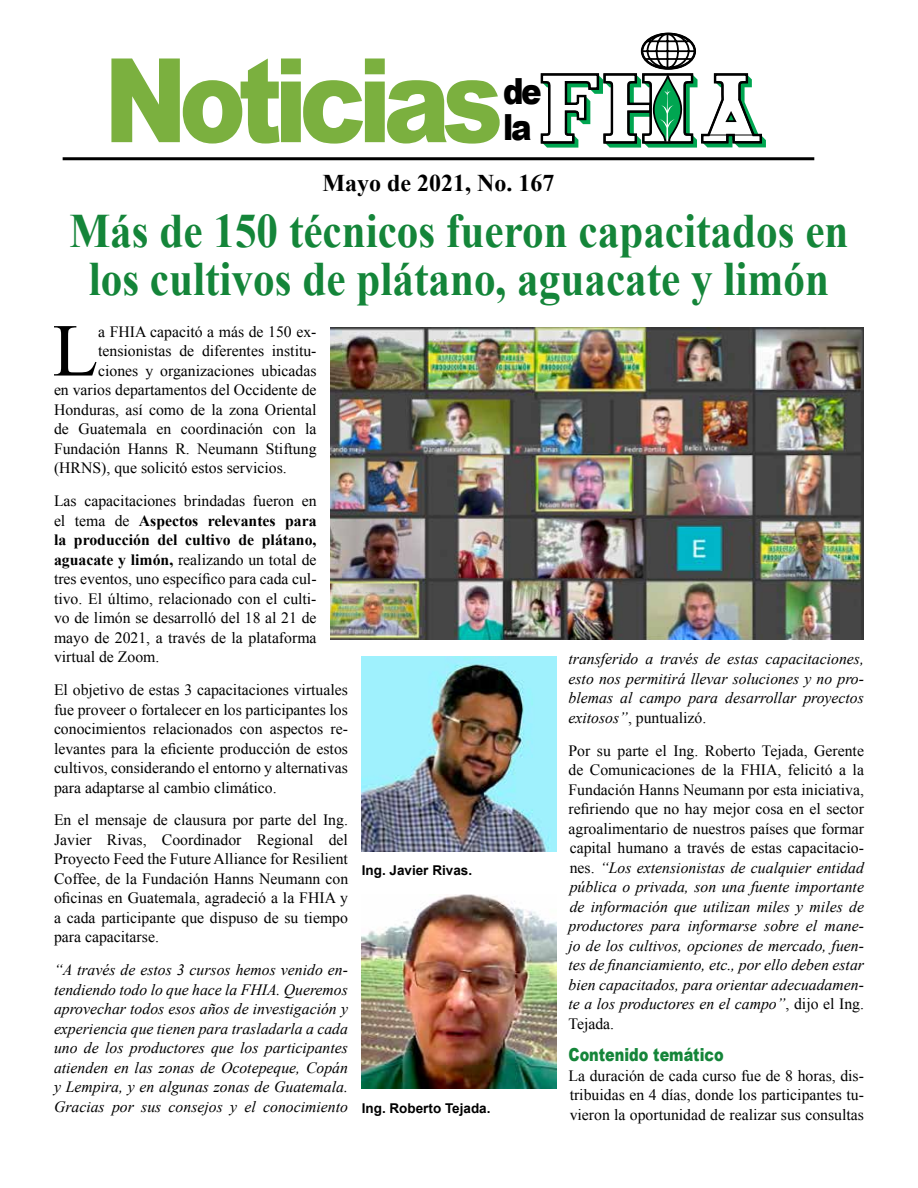
<style>
.page{position:relative;width:918px;height:1188px;background:#fff}
.page>*{position:absolute;margin:0;border:0;box-sizing:border-box;transform-origin:0 0}
.t1{font:900 116.85px "Arial";letter-spacing:-.08em;color:#7bb03f;scale:.85 1}
.t2{font:74.7px "Times New Roman";color:#000}
.t3{font:700 48px/48px "Times New Roman";color:#148539;text-align:center;scale:.9 1}
.t4{font:900 36px/36px "Arial";color:#000;scale:.85 1}
.t5{font:700 24px "Times New Roman";color:#000}
.t6{font:900 18px "Arial";color:#148539;scale:.8 1}
.t7{font:15.75px/19.5px "Times New Roman";color:#000;text-align:justify}
.t8{font:italic 15.75px/19.5px "Times New Roman";color:#000;text-align:justify}
.t9{font:700 13.5px "Arial";color:#000}
.s1{font-weight:700}
.s2{font-style:normal}
</style>
<div class="page">
<hr style="left:63px;top:157px;width:751px;height:3px;background:#000">
<svg style="left:540px;top:32px;width:226px;height:116px"></svg>
<hr style="left:708px;top:135px;width:47px;height:1px;background:#000">
<img style="left:362px;top:894px;width:194px;height:195px">
<img style="left:362px;top:657px;width:194px;height:194px">
<img style="left:330px;top:327px;width:534px;height:313px">
<h1 class="t1" style="left:104px;top:16px;width:471px">Noticias</h1>
<h3 class="t5" style="left:322px;top:167px;width:233px">Mayo de 2021, No. 167</h3>
<h3 class="t4" style="left:503px;top:72px;width:47px">de la</h3>
<h3 class="t3" style="left:69px;top:206px;width:867px">Más de 150 técnicos fueron capacitados en los cultivos de plátano, aguacate y limón</h3>
<h2 class="t2" style="left:53px;top:300px;width:47px">L</h2>
<p class="t7" style="left:98px;top:321px;width:220px">a FHIA capacitó a más de 150 ex-</p>
<p class="t7" style="left:98px;top:341px;width:220px">tensionistas de diferentes institu-</p>
<p class="t7" style="left:98px;top:360px;width:220px">ciones y organizaciones ubicadas</p>
<p class="t7" style="left:54px;top:380px;width:264px">en varios departamentos del Occidente de</p>
<p class="t7" style="left:54px;top:399px;width:264px">Honduras, así como de la zona Oriental</p>
<p class="t7" style="left:54px;top:419px;width:264px">de Guatemala en coordinación con la</p>
<p class="t7" style="left:54px;top:438px;width:264px">Fundación Hanns R. Neumann Stiftung</p>
<p class="t7" style="left:54px;top:458px;width:234px">(HRNS), que solicitó estos servicios.</p>
<p class="t7" style="left:54px;top:491px;width:264px">Las capacitaciones brindadas fueron en el tema de <span class="s1">Aspectos relevantes para la producción del cultivo de plátano, aguacate y limón,</span> realizando un total de tres eventos, uno específico para cada cul&shy;tivo. El último, relacionado con el culti&shy;vo de limón se desarrolló del 18 al 21 de mayo de 2021, a través de la plataforma virtual de Zoom.</p>
<p class="t7" style="left:54px;top:680px;width:296px">El objetivo de estas 3 capacitaciones virtuales fue proveer o fortalecer en los participantes los conocimientos relacionados con aspectos re&shy;levantes para la eficiente producción de estos cultivos, considerando el entorno y alternativas para adaptarse al cambio climático.</p>
<p class="t7" style="left:54px;top:810px;width:296px">En el mensaje de clausura por parte del Ing.<br>Javier Rivas, Coordinador Regional del Proyecto Feed the Future Alliance for Resilient Coffee, de la Fundación Hanns Neumann con oficinas en Guatemala, agradeció a la FHIA y a cada participante que dispuso de su tiempo para capacitarse.</p>
<p class="t8" style="left:54px;top:960px;width:296px">“A través de estos 3 cursos hemos venido en&shy;tendiendo todo lo que hace la FHIA. Queremos aprovechar todos esos años de investigación y experiencia que tienen para trasladarla a cada uno de los productores que los participantes atienden en las zonas de Ocotepeque, Copán y Lempira, y en algunas zonas de Guatemala.<br>Gracias por sus consejos y el conocimiento</p>
<p class="t8" style="left:569px;top:649px;width:297px">transferido a través de estas capacitaciones, esto nos permitirá llevar soluciones y no pro&shy;blemas al campo para desarrollar proyectos exitosos”<span class="s2">, puntualizó.</span></p>
<p class="t8" style="left:569px;top:740px;width:297px"><span class="s2">Por su parte el Ing. Roberto Tejada, Gerente de Comunicaciones de la FHIA, felicitó a la Fundación Hanns Neumann por esta iniciativa, refiriendo que no hay mejor cosa en el sector agroalimentario de nuestros países que formar capital humano a través de estas capacitacio&shy;nes.</span> “Los extensionistas de cualquier entidad pública o privada, son una fuente importante de información que utilizan miles y miles de productores para informarse sobre el mane&shy;jo de los cultivos, opciones de mercado, fuen&shy;tes de financiamiento, etc., por ello deben estar bien capacitados, para orientar adecuadamen&shy;te a los productores en el campo”<span class="s2">, dijo el Ing.<br>Tejada.</span></p>
<p class="t6" style="left:568px;top:1042px;width:196px">Contenido temático</p>
<p class="t7" style="left:568px;top:1065px;width:297px">La duración de cada curso fue de 8 horas, dis&shy;tribuidas en 4 días, donde los participantes tu&shy;vieron la oportunidad de realizar sus consultas</p>
<p class="t9" style="left:362px;top:861px;width:112px">Ing. Javier Rivas.</p>
<p class="t9" style="left:362px;top:1099px;width:130px">Ing. Roberto Tejada.</p>
</div>
